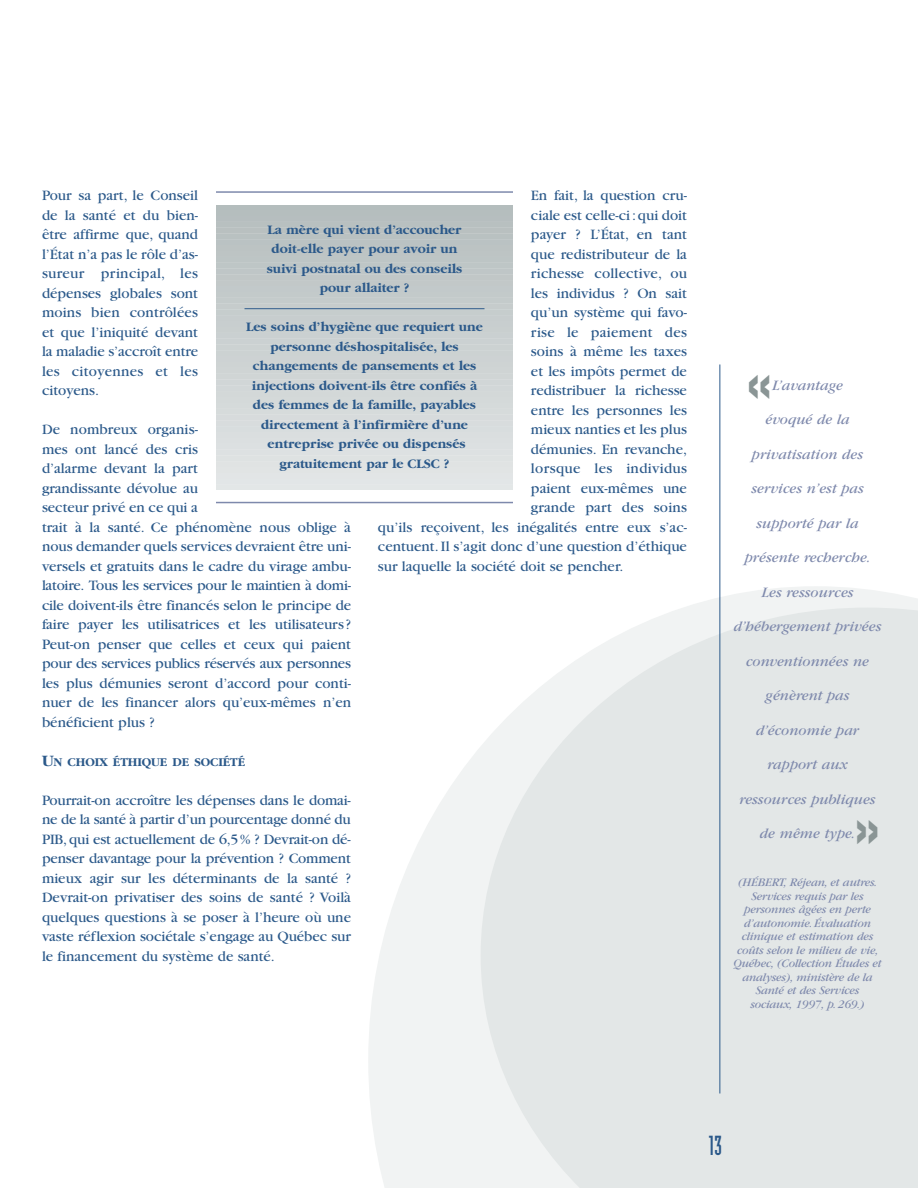
<style>
.page{position:relative;width:918px;height:1188px;background:#fff}
.page>*{position:absolute;margin:0;border:0;box-sizing:border-box;transform-origin:0 0}
.t1{font:900 63px "Helvetica";color:#8a9595;scale:.75 1}
.t2{font:27px "Industria Solid";color:#2b598a}
.t3{font:15px/19.5px "Garamond";color:#2b598a;text-align:justify}
.t4{font:italic 15px "Garamond";color:#7e89ac}
.t5{font:15px "Garamond";letter-spacing:.02em;color:#2b598a}
.t6{font:700 13.5px/19.5px "Garamond";color:#2b598a;text-align:center}
.t7{font:700 12.3px "Garamond";color:#2b598a}
.t8{font:italic 12px/13.5px "Garamond";letter-spacing:-.015em;color:#7e89ac;text-align:center}
.s1{font-size:16.5px}
</style>
<div class="page">
<svg style="left:368px;top:586px;width:550px;height:602px;fill:#f1f3f3"></svg>
<svg style="left:481px;top:608px;width:437px;height:580px;background:#e5e9e9"></svg>
<hr style="left:216px;top:191px;width:297px;height:2px;background:#7e89ac">
<hr style="left:216px;top:502px;width:297px;height:1px;background:#7e89ac">
<hr style="left:719px;top:364px;width:1px;height:729px;background:#2b598a">
<hr style="left:216px;top:206px;width:297px;height:4px;background:#b4bdbd">
<div style="left:216px;top:210px;width:297px;height:6px;background:#b5bebe"></div>
<div style="left:216px;top:216px;width:297px;height:6px;background:#b6bebf"></div>
<div style="left:216px;top:222px;width:297px;height:6px;background:#b8c0c0"></div>
<div style="left:216px;top:227px;width:297px;height:7px;background:#b9c0c0"></div>
<div style="left:216px;top:233px;width:297px;height:7px;background:#b9c1c1"></div>
<div style="left:216px;top:239px;width:297px;height:6px;background:#bac2c3"></div>
<div style="left:216px;top:245px;width:297px;height:6px;background:#bcc3c3"></div>
<div style="left:216px;top:251px;width:297px;height:6px;background:#bdc4c4"></div>
<div style="left:216px;top:257px;width:297px;height:6px;background:#bdc5c5"></div>
<div style="left:216px;top:262px;width:297px;height:7px;background:#bec6c6"></div>
<div style="left:216px;top:268px;width:297px;height:7px;background:#bfc6c7"></div>
<div style="left:216px;top:274px;width:297px;height:6px;background:#c1c7c7"></div>
<div style="left:216px;top:280px;width:297px;height:6px;background:#c2c8c8"></div>
<div style="left:216px;top:286px;width:297px;height:6px;background:#c2c9ca"></div>
<div style="left:216px;top:292px;width:297px;height:6px;background:#c3caca"></div>
<div style="left:216px;top:298px;width:297px;height:6px;background:#c4cbcb"></div>
<div style="left:216px;top:303px;width:297px;height:7px;background:#c6cccc"></div>
<div style="left:216px;top:309px;width:297px;height:6px;background:#c6cdcd"></div>
<div style="left:216px;top:315px;width:297px;height:6px;background:#c7cdce"></div>
<div style="left:216px;top:321px;width:297px;height:6px;background:#c8cecf"></div>
<div style="left:216px;top:327px;width:297px;height:6px;background:#c9cfcf"></div>
<div style="left:216px;top:333px;width:297px;height:6px;background:#cad0d1"></div>
<div style="left:216px;top:338px;width:297px;height:7px;background:#cbd1d2"></div>
<div style="left:216px;top:344px;width:297px;height:7px;background:#ccd2d2"></div>
<div style="left:216px;top:350px;width:297px;height:6px;background:#ccd2d2"></div>
<div style="left:216px;top:356px;width:297px;height:6px;background:#cdd2d3"></div>
<div style="left:216px;top:362px;width:297px;height:6px;background:#ced3d3"></div>
<div style="left:216px;top:368px;width:297px;height:6px;background:#cfd4d4"></div>
<div style="left:216px;top:373px;width:297px;height:7px;background:#d0d5d5"></div>
<div style="left:216px;top:379px;width:297px;height:7px;background:#d1d6d7"></div>
<div style="left:216px;top:385px;width:297px;height:6px;background:#d2d7d8"></div>
<div style="left:216px;top:391px;width:297px;height:6px;background:#d3d8d8"></div>
<div style="left:216px;top:397px;width:297px;height:6px;background:#d4d9d9"></div>
<div style="left:216px;top:403px;width:297px;height:6px;background:#d5dada"></div>
<div style="left:216px;top:409px;width:297px;height:6px;background:#d6dbdb"></div>
<div style="left:216px;top:414px;width:297px;height:7px;background:#d7dbdc"></div>
<div style="left:216px;top:420px;width:297px;height:6px;background:#d8dcdd"></div>
<div style="left:216px;top:426px;width:297px;height:6px;background:#d8ddde"></div>
<div style="left:216px;top:432px;width:297px;height:6px;background:#dadedf"></div>
<div style="left:216px;top:438px;width:297px;height:6px;background:#dbdfe0"></div>
<div style="left:216px;top:444px;width:297px;height:6px;background:#dce0e1"></div>
<div style="left:216px;top:449px;width:297px;height:7px;background:#dde1e2"></div>
<div style="left:216px;top:455px;width:297px;height:7px;background:#dee2e2"></div>
<div style="left:216px;top:461px;width:297px;height:6px;background:#e0e3e3"></div>
<div style="left:216px;top:467px;width:297px;height:6px;background:#e1e4e4"></div>
<div style="left:216px;top:473px;width:297px;height:6px;background:#e2e5e6"></div>
<div style="left:216px;top:479px;width:297px;height:6px;background:#e2e6e7"></div>
<div style="left:216px;top:484px;width:297px;height:5px;background:#e3e7e7"></div>
<hr style="left:245px;top:308px;width:239px;height:1px;background:#2b598a">
<p class="t3" style="left:42px;top:187px;width:158px">Pour sa part, le Conseil</p>
<p class="t3" style="left:531px;top:187px;width:158px">En fait, la question cru-</p>
<p class="t3" style="left:42px;top:207px;width:158px">de la santé et du bien-</p>
<p class="t3" style="left:531px;top:207px;width:158px">ciale est celle-ci:qui doit</p>
<p class="t6" style="left:267px;top:221px;width:197px">La mère qui vient d’accoucher doit-elle payer pour avoir un suivi postnatal ou des conseils pour allaiter ?</p>
<p class="t6" style="left:246px;top:318px;width:238px">Les soins d’hygiène que requiert une personne déshospitalisée, les changements de pansements et les injections doivent-ils être confiés à des femmes de la famille, payables directement à l’infirmière d’une entreprise privée ou dispensés gratuitement par le CLSC ?</p>
<p class="t3" style="left:42px;top:226px;width:158px">être affirme que, quand l’État n’a pas le rôle d’as&shy;sureur principal, les dépenses globales sont</p>
<p class="t3" style="left:531px;top:226px;width:158px">payer ? L’État, en tant que redistributeur de la richesse collective, ou les individus ? On sait</p>
<p class="t3" style="left:42px;top:304px;width:157px">moins bien contrôlées</p>
<p class="t3" style="left:531px;top:304px;width:158px">qu’un système qui favo-</p>
<p class="t3" style="left:42px;top:324px;width:158px">et que l’iniquité devant la maladie s’accroît entre les citoyennes et les citoyens.</p>
<p class="t3" style="left:42px;top:421px;width:158px">De nombreux organis&shy;mes ont lancé des cris d’alarme devant la part</p>
<p class="t3" style="left:531px;top:324px;width:158px">rise le paiement des soins à même les taxes et les impôts permet de</p>
<p class="t3" style="left:531px;top:382px;width:158px">redistribuer la richesse</p>
<h1 class="t1" style="left:743px;top:358px;width:44px">«</h1>
<p class="t3" style="left:531px;top:402px;width:158px">entre les personnes les</p>
<p class="t4" style="left:766px;top:415px;width:86px">évoqué de la</p>
<p class="t3" style="left:531px;top:421px;width:158px">mieux nanties et les plus démunies. En revanche,</p>
<p class="t4" style="left:772px;top:380px;width:72px">L’avantage</p>
<p class="t4" style="left:752px;top:449px;width:113px">privatisation des</p>
<p class="t5" style="left:531px;top:463px;width:157px">lorsque les individus</p>
<p class="t3" style="left:42px;top:480px;width:158px">grandissante dévolue au</p>
<p class="t3" style="left:531px;top:480px;width:158px">paient eux-mêmes une</p>
<p class="t3" style="left:42px;top:499px;width:311px;text-align:left">secteur privé en ce qui a<br>trait à la santé. Ce phénomène nous oblige à nous demander quels services devraient être uni&shy;versels et gratuits dans le cadre du virage ambu&shy;latoire. Tous les services pour le maintien à domi&shy;cile doivent-ils être financés selon le principe de faire payer les utilisatrices et les utilisateurs ?<br>Peut-on penser que celles et ceux qui paient pour des services publics réservés aux personnes les plus démunies seront d’accord pour conti&shy;nuer de les financer alors qu’eux-mêmes n’en bénéficient plus ?</p>
<p class="t7" style="left:42px;top:757px;width:205px"><span class="s1">U</span>N CHOIX ÉTHIQUE DE SOCIÉTÉ</p>
<p class="t3" style="left:42px;top:792px;width:310px">Pourrait-on accroître les dépenses dans le domai-</p>
<p class="t3" style="left:378px;top:499px;width:311px;text-indent:153px">grande part des soins qu’ils reçoivent, les inégalités entre eux s’ac&shy;centuent. Il s’agit donc d’une question d’éthique sur laquelle la société doit se pencher.</p>
<p class="t3" style="left:42px;top:811px;width:311px">ne de la santé à partir d’un pourcentage donné du PIB, qui est actuellement de 6,5% ? Devrait-on dé&shy;penser davantage pour la prévention ? Comment mieux agir sur les déterminants de la santé ?<br>Devrait-on privatiser des soins de santé ? Voilà quelques questions à se poser à l’heure où une</p>
<p class="t3" style="left:42px;top:928px;width:311px">vaste réflexion sociétale s’engage au Québec sur le financement du système de santé.</p>
<p class="t4" style="left:751px;top:484px;width:114px">services n’est pas</p>
<p class="t4" style="left:757px;top:518px;width:104px">supporté par la</p>
<p class="t4" style="left:745px;top:553px;width:127px">présente recherche.</p>
<p class="t4" style="left:762px;top:587px;width:94px">Les ressources</p>
<p class="t4" style="left:734px;top:622px;width:149px">d’hébergement privées</p>
<p class="t4" style="left:746px;top:656px;width:125px">conventionnées ne</p>
<p class="t4" style="left:766px;top:691px;width:85px">génèrent pas</p>
<p class="t4" style="left:756px;top:725px;width:105px">d’économie par</p>
<p class="t4" style="left:768px;top:760px;width:82px">rapport aux</p>
<p class="t4" style="left:740px;top:794px;width:138px">ressources publiques</p>
<p class="t4" style="left:760px;top:829px;width:97px">de même type.</p>
<h1 class="t1" style="left:883px;top:862px;width:44px;rotate:-180deg">«</h1>
<p class="t8" style="left:737px;top:877px;width:142px">(HÉBERT, Réjean, et autres.<br>Services requis par les personnes âgées en perte d’autonomie. Évaluation clinique et estimation des coûts selon le milieu de vie,</p>
<p class="t8" style="left:734px;top:958px;width:150px">Québec, (Collection Études et analyses), ministère de la<br>Santé et des Services sociaux, 1997, p. 269.)</p>
<h2 class="t2" style="left:709px;top:1135px;width:15px">13</h2>
</div>
